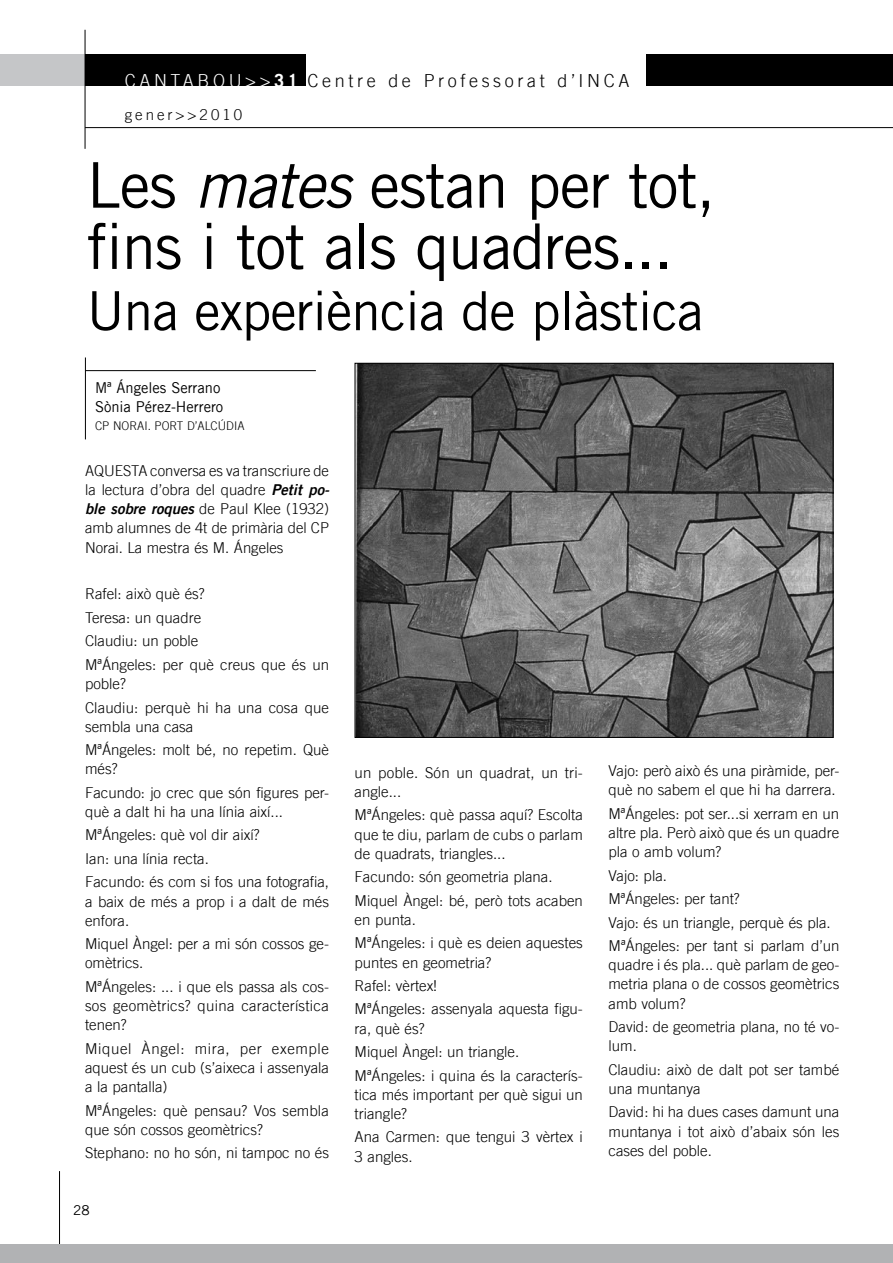
<style>
.page{position:relative;width:893px;height:1263px;background:#fff}
.page>*{position:absolute;margin:0;border:0;box-sizing:border-box;transform-origin:0 0}
.t1{font:63px/61.2px "Trade Gothic LT";letter-spacing:-.02em;color:#000}
.t2{font:54px "Trade Gothic LT";letter-spacing:-.02em;color:#000}
.t3{font:300 18px "Trade Gothic LT";letter-spacing:.2em;color:#000}
.t4{font:300 15px/19.2px "Trade Gothic LT";color:#000}
.t5{font:15px/19.2px "Trade Gothic LT";color:#000}
.t6{font:300 15px "Trade Gothic LT";letter-spacing:.2em;color:#000}
.t7{font:13.5px "Trade Gothic LT";color:#000}
.t8{font:300 12px "Trade Gothic LT";color:#000}
.s1{color:#fff}
.s2{font-weight:700;color:#fff}
.s3{font-style:italic}
.s4{font-family:"Trade Gothic LT Bold Two";font-weight:400;font-style:italic}
</style>
<div class="page">
<div style="left:646px;top:55px;width:247px;height:31px;background:#000"></div>
<div style="left:85px;top:54px;width:220px;height:32px;background:#000"></div>
<div style="left:0;top:55px;width:85px;height:31px;background:#c5c6c8"></div>
<hr style="left:85px;top:30px;width:1px;height:119px;background:#000">
<hr style="left:85px;top:127px;width:808px;height:1px;background:#000">
<hr style="left:59px;top:1171px;width:1px;height:92px;background:#000">
<div style="left:0;top:1244px;width:893px;height:19px;background:#b1b2b4"></div>
<hr style="left:892px;top:54px;width:1px;height:32px;background:#000">
<hr style="left:85px;top:357px;width:1px;height:82px;background:#000">
<hr style="left:85px;top:370px;width:231px;height:1px;background:#000">
<img style="left:357px;top:365px;width:474px;height:371px">
<p class="t3" style="left:125px;top:70px;width:506px"><span class="s1">CANTABOU&gt;&gt;</span><span class="s2">31</span> Centre de Professorat d’INCA</p>
<p class="t6" style="left:125px;top:105px;width:119px">gener&gt;&gt;2010</p>
<h1 class="t1" style="left:87px;top:154px;width:630px">Les <span class="s3">mates</span> estan per tot, fins i tot als quadres...</h1>
<h2 class="t2" style="left:87px;top:278px;width:618px">U na experiència de plàstica</h2>
<p class="t5" style="left:95px;top:378px;width:130px">Mª Ángeles Serrano<br>Sònia Pérez-Herrero</p>
<p class="t8" style="left:95px;top:419px;width:34px">CP Norai</p>
<p class="t8" style="left:148px;top:419px;width:23px">. Port</p>
<p class="t8" style="left:187px;top:419px;width:26px">d’Alcúdia</p>
<p class="t4" style="left:85px;top:461px;width:19px">Aquesta</p>
<p class="t4" style="left:85px;top:461px;width:246px;text-align:justify;text-indent:65px">conversa es va transcriure de la lectura d’obra del quadre <span class="s4">Petit po&shy;ble sobre roques</span> de Paul Klee (1932) amb alumnes de 4t de primària del CP Norai. La mestra és M. Ángeles</p>
<p class="t4" style="left:85px;top:582px;width:246px;line-height:23.4px">Rafel: això què és?<br>Teresa: un quadre<br>Claudiu: un poble<br>MªÁngeles: per què creus que és un</p>
<p class="t4" style="left:85px;top:672px;width:246px;line-height:23.4px">poble?<br>Claudiu: perquè hi ha una cosa que</p>
<p class="t4" style="left:85px;top:714px;width:245px;line-height:23.4px">sembla una casa<br>MªÁngeles: molt bé, no repetim. Què</p>
<p class="t4" style="left:85px;top:757px;width:245px;line-height:23.4px">més?<br>Facundo: jo crec que són figures per-</p>
<p class="t4" style="left:85px;top:800px;width:245px;line-height:23.4px">què a dalt hi ha una línia així...<br>MªÁngeles: què vol dir així?<br>Ian: una línia recta.<br>Facundo: és com si fos una fotografia,</p>
<p class="t4" style="left:85px;top:891px;width:246px">a baix de més a prop i a dalt de més enfora.</p>
<p class="t4" style="left:85px;top:934px;width:245px">Miquel Àngel: per a mi són cossos ge&shy;omètrics.</p>
<p class="t4" style="left:85px;top:977px;width:245px;text-align:justify">MªÁngeles: ... i que els passa als cos&shy;sos geomètrics? quina característica tenen?</p>
<p class="t4" style="left:85px;top:1039px;width:246px;text-align:justify">Miquel Àngel: mira, per exemple aquest és un cub (s’aixeca i assenyala a la pantalla)</p>
<p class="t4" style="left:85px;top:1100px;width:245px">MªÁngeles: què pensau? Vos sembla que són cossos geomètrics?</p>
<p class="t4" style="left:85px;top:1143px;width:245px">Stephano: no ho són, ni tampoc no és</p>
<p class="t4" style="left:608px;top:761px;width:232px">Vajo: però això és una piràmide, per&shy;què no sabem el que hi ha darrera.</p>
<p class="t4" style="left:608px;top:804px;width:232px;text-align:justify">MªÁngeles: pot ser...si xerram en un altre pla. Però això que és un quadre pla o amb volum?</p>
<p class="t4" style="left:608px;top:863px;width:232px;line-height:23.4px">Vajo: pla.<br>MªÁngeles: per tant?<br>Vajo: és un triangle, perquè és pla.<br>MªÁngeles: per tant si parlam d’un</p>
<p class="t4" style="left:608px;top:955px;width:232px;text-align:justify">quadre i és pla... què parlam de geo&shy;metria plana o de cossos geomètrics amb volum?</p>
<p class="t4" style="left:608px;top:1017px;width:232px">David: de geometria plana, no té vo&shy;lum.</p>
<p class="t4" style="left:608px;top:1059px;width:232px">Claudiu: això de dalt pot ser també una muntanya</p>
<p class="t4" style="left:608px;top:1102px;width:232px;text-align:justify">David: hi ha dues cases damunt una muntanya i tot això d’abaix són les cases del poble.</p>
<p class="t4" style="left:355px;top:762px;width:230px">un poble. Són un quadrat, un tri&shy;angle...</p>
<p class="t4" style="left:355px;top:805px;width:230px;text-align:justify">MªÁngeles: què passa aquí? Escolta que te diu, parlam de cubs o parlam de quadrats, triangles...</p>
<p class="t4" style="left:355px;top:865px;width:230px;line-height:23.4px">Facundo: són geometria plana.<br>Miquel Àngel: bé, però tots acaben</p>
<p class="t4" style="left:355px;top:908px;width:230px;line-height:23.4px">en punta.<br>MªÁngeles: i què es deien aquestes</p>
<p class="t4" style="left:355px;top:950px;width:230px;line-height:23.4px">puntes en geometria?<br>Rafel: vèrtex!<br>MªÁngeles: assenyala aquesta figu-</p>
<p class="t4" style="left:355px;top:1016px;width:230px;line-height:23.4px">ra, què és?<br>Miquel Àngel: un triangle.<br>MªÁngeles: i quina és la caracterís-</p>
<p class="t4" style="left:355px;top:1084px;width:230px">tica més important per què sigui un triangle?</p>
<p class="t4" style="left:355px;top:1127px;width:230px">Ana Carmen: que tengui 3 vèrtex i<br>3 angles.</p>
<p class="t7" style="left:73px;top:1202px;width:18px">28</p>
</div>
